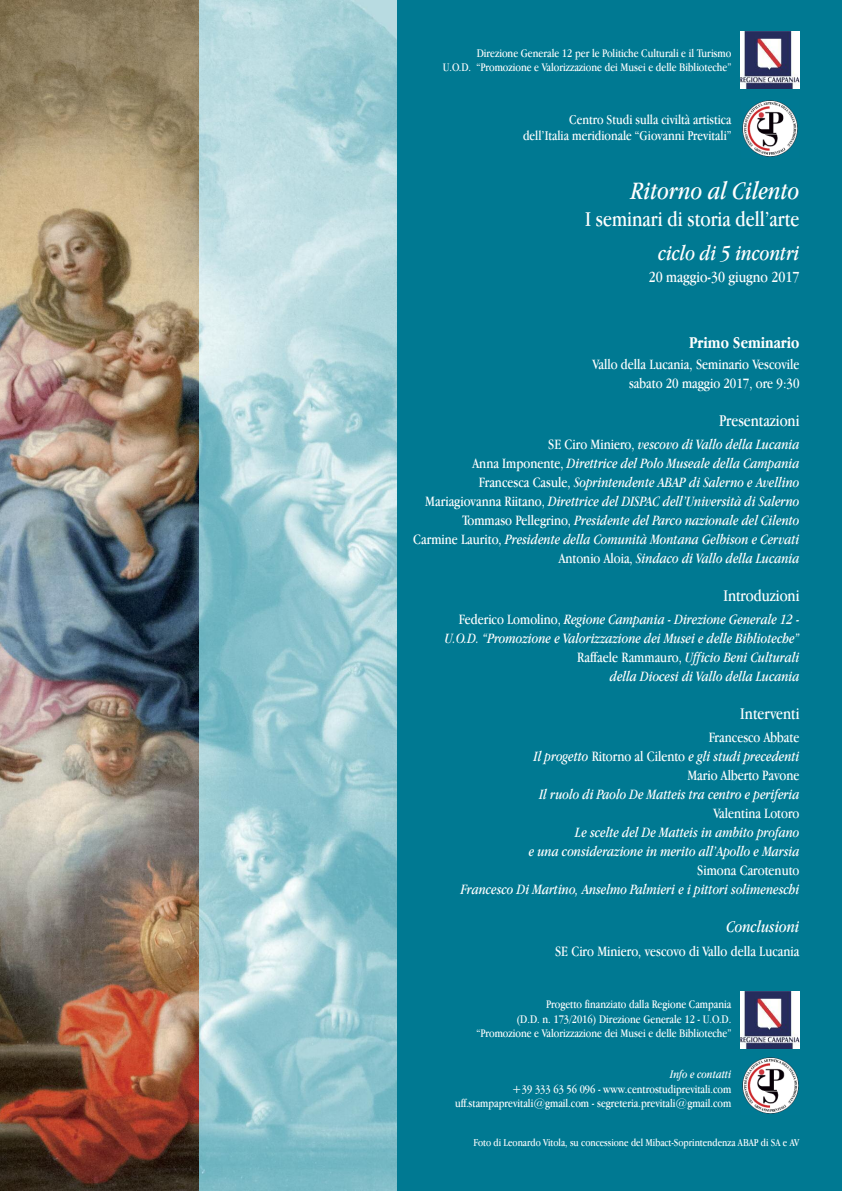
<style>
.page{position:relative;width:842px;height:1191px;background:#fff}
.page>*{position:absolute;margin:0;border:0;box-sizing:border-box;transform-origin:0 0}
.t1{font:italic 26px "Apple Garamond";color:#fff}
.t2{font:22px "Apple Garamond";color:#fff}
.t3{font:italic 22px "Apple Garamond";color:#fff}
.t4{font:17px "Apple Garamond";color:#fff}
.t5{font:700 17px "Apple Garamond";color:#fff}
.t6{font:italic 17px "Apple Garamond";color:#fff}
.t7{font:16px "Apple Garamond";color:#fff}
.t8{font:italic 14.8px/19px "Apple Garamond";color:#fff;text-align:right}
.t9{font:14.8px/19px "Apple Garamond";color:#fff;text-align:right}
.t10{font:14px/16.8px "Apple Garamond";color:#fff;text-align:right}
.t11{font:12px/14.4px "Apple Garamond";color:#fff;text-align:right}
.t12{font:italic 12px "Apple Garamond";color:#fff}
.t13{font:11px "Apple Garamond";color:#fff}
.s1{font-style:normal}
.s2{font-style:italic}
</style>
<div class="page">
<div style="left:397px;top:0;width:445px;height:1191px;background:#007992"></div>
<img style="left:742px;top:100px;width:56px;height:57px">
<img style="left:198px;top:0;width:199px;height:1191px">
<img style="left:0;top:0;width:198px;height:1191px">
<img style="left:740px;top:32px;width:59px;height:57px">
<img style="left:742px;top:1057px;width:57px;height:57px">
<img style="left:740px;top:991px;width:59px;height:57px">
<p class="t11" style="left:443px;top:45px;width:290px">Direzione Generale 12 per le Politiche Culturali e il Turismo<br>U.O.D. “Promozione e Valorizzazione dei Musei e delle Biblioteche”</p>
<p class="t10" style="left:523px;top:110px;width:210px">Centro Studi sulla civiltà artistica dell’Italia meridionale “Giovanni Previtali”</p>
<h1 class="t1" style="left:631px;top:175px;width:170px">Ritorno al Cilento</h1>
<h2 class="t2" style="left:585px;top:205px;width:216px">I seminari di storia dell’arte</h2>
<h2 class="t3" style="left:658px;top:240px;width:143px">ciclo di 5 incontri</h2>
<p class="t7" style="left:649px;top:267px;width:152px">20 maggio-30 giugno 2017</p>
<p class="t5" style="left:689px;top:333px;width:112px">Primo Seminario</p>
<p class="t9" style="left:593px;top:354px;width:208px">Vallo della Lucania, Seminario Vescovile sabato 20 maggio 2017, ore 9:30</p>
<p class="t4" style="left:719px;top:410px;width:82px">Presentazioni</p>
<p class="t8" style="left:413px;top:434px;width:388px"><span class="s1">SE Ciro Miniero,</span> vescovo di Vallo della Lucania<br><span class="s1">Anna Imponente,</span> Direttrice del Polo Museale della Campania<br><span class="s1">Francesca Casule,</span> Soprintendente ABAP di Salerno e Avellino <span class="s1">Mariagiovanna Riitano,</span> Direttrice del DISPAC dell’Università di Salerno <span class="s1">Tommaso Pellegrino,</span> Presidente del Parco nazionale del Cilento<br><span class="s1">Carmine Laurito,</span> Presidente della Comunità Montana Gelbison e Cervati <span class="s1">Antonio Aloia,</span> Sindaco di Vallo della Lucania</p>
<p class="t4" style="left:723px;top:585px;width:78px">Introduzioni</p>
<p class="t8" style="left:445px;top:609px;width:356px"><span class="s1">Federico Lomolino,</span> Regione Campania - Direzione Generale 12 - U.O.D. “Promozione e Valorizzazione dei Musei e delle Biblioteche” <span class="s1">Raffaele Rammauro,</span> Ufficio Beni Culturali<br>della Diocesi di Vallo della Lucania</p>
<p class="t4" style="left:740px;top:703px;width:61px">Interventi</p>
<p class="t9" style="left:534px;top:727px;width:267px">Francesco Abbate<br><span class="s2">Il progetto</span> Ritorno al Cilento <span class="s2">e gli studi precedenti<br></span>Mario Alberto Pavone</p>
<p class="t8" style="left:539px;top:784px;width:262px">Il ruolo di Paolo De Matteis tra centro e periferia</p>
<p class="t9" style="left:713px;top:803px;width:88px">Valentina Lotoro</p>
<p class="t8" style="left:529px;top:822px;width:272px">Le scelte del De Matteis in ambito profano<br>e una considerazione in merito all’Apollo e Marsia</p>
<p class="t9" style="left:697px;top:860px;width:104px">Simona Carotenuto</p>
<p class="t8" style="left:461px;top:879px;width:340px">Francesco Di Martino, Anselmo Palmieri e i pittori solimeneschi</p>
<p class="t6" style="left:726px;top:916px;width:74px">Conclusioni</p>
<p class="t9" style="left:555px;top:941px;width:246px">SE Ciro Miniero, vescovo di Vallo della Lucania</p>
<p class="t11" style="left:476px;top:997px;width:256px">Progetto finanziato dalla Regione Campania<br>(D.D. n. 173/2016) Direzione Generale 12 - U.O.D. “Promozione e Valorizzazione dei Musei e delle Biblioteche”</p>
<p class="t12" style="left:670px;top:1067px;width:63px">Info e contatti</p>
<p class="t11" style="left:455px;top:1081px;width:278px">+39 333 63 56 096 - www.centrostudiprevitali.com uff.stampaprevitali@gmail.com - segreteria.previtali@gmail.com</p>
<p class="t13" style="left:474px;top:1136px;width:327px">Foto di Leonardo Vitola, su concessione del Mibact-Soprintendenza ABAP di SA e AV</p>
</div>
